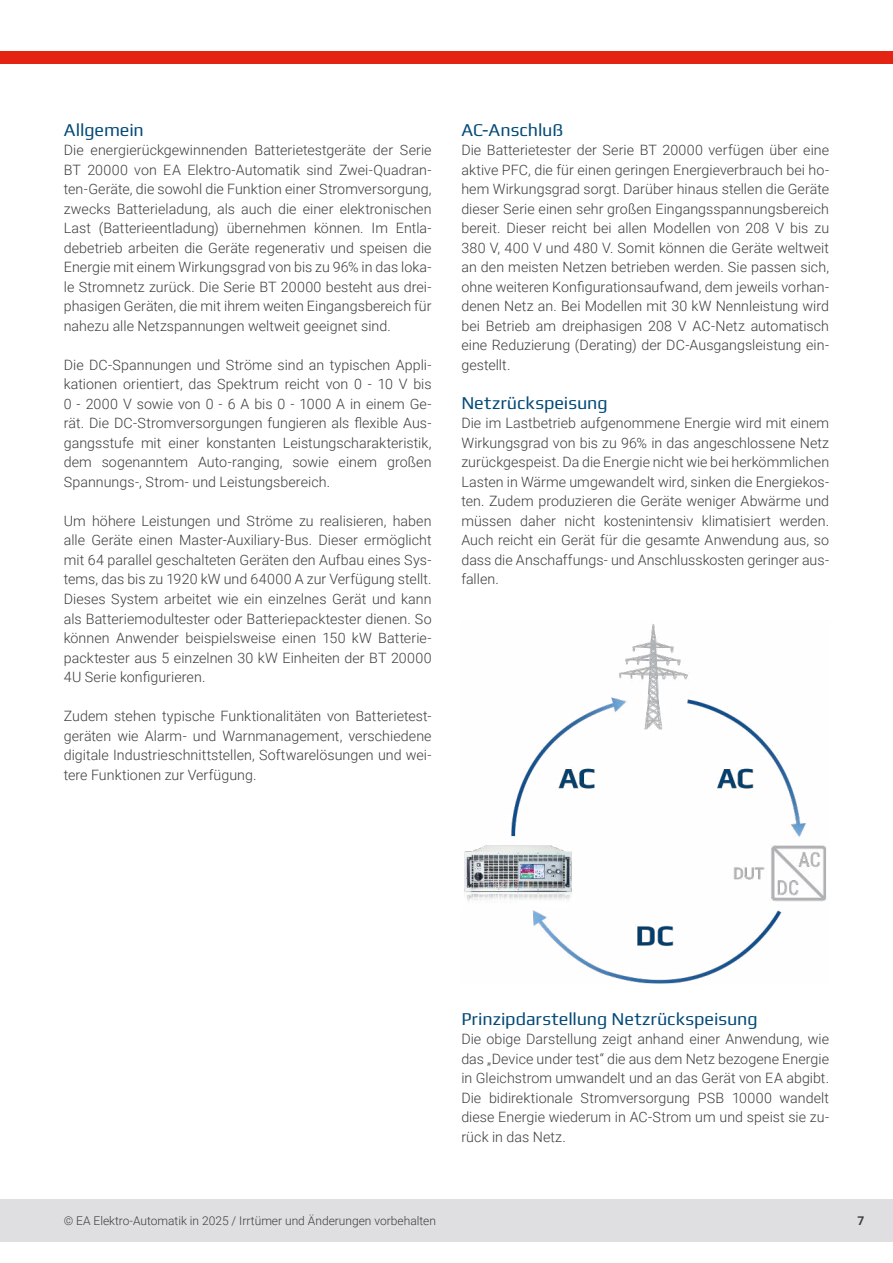
<style>
.page{position:relative;width:893px;height:1263px;background:#fff}
.page>*{position:absolute;margin:0;border:0;box-sizing:border-box;transform-origin:0 0}
.t1{font:18px "Play";color:#034a77}
.t2{font:300 14.25px/19.5px "Roboto";letter-spacing:.005em;color:#3d3d3c;text-align:justify}
.t3{font:300 12px "Roboto";color:#3d3d3c}
.t4{font:700 12px "Roboto";color:#3d3d3c}
</style>
<div class="page">
<div style="left:0;top:1199px;width:893px;height:43px;background:#dfdfe1"></div>
<div style="left:0;top:51px;width:893px;height:13px;background:#e42413"></div>
<img style="left:464px;top:624px;width:363px;height:360px">
<p class="t1" style="left:64px;top:117px;width:82px">Allgemein</p>
<p class="t2" style="left:64px;top:140px;width:369px">Die energierückgewinnenden Batterietestgeräte der Serie BT 20000 von EA Elektro-Automatik sind Zwei-Quadran&shy;ten-Geräte, die sowohl die Funktion einer Stromversorgung, zwecks Batterieladung, als auch die einer elektronischen Last (Batterieentladung) übernehmen können. Im Entla&shy;debetrieb arbeiten die Geräte regenerativ und speisen die Energie mit einem Wirkungsgrad von bis zu 96% in das loka&shy;le Stromnetz zurück. Die Serie BT 20000 besteht aus drei&shy;phasigen Geräten, die mit ihrem weiten Eingangsbereich für nahezu alle Netzspannungen weltweit geeignet sind.</p>
<p class="t2" style="left:64px;top:355px;width:369px">Die DC-Spannungen und Ströme sind an typischen Appli&shy;kationen orientiert, das Spektrum reicht von 0 - 10 V bis 0 - 2000 V sowie von 0 - 6 A bis 0 - 1000 A in einem Ge&shy;rät. Die DC-Stromversorgungen fungieren als flexible Aus&shy;gangsstufe mit einer konstanten Leistungscharakteristik, dem sogenanntem Auto-ranging, sowie einem großen Spannungs-, Strom- und Leistungsbereich.</p>
<p class="t2" style="left:64px;top:511px;width:369px">Um höhere Leistungen und Ströme zu realisieren, haben alle Geräte einen Master-Auxiliary-Bus. Dieser ermöglicht mit 64 parallel geschalteten Geräten den Aufbau eines Sys&shy;tems, das bis zu 1920 kW und 64000 A zur Verfügung stellt.<br>Dieses System arbeitet wie ein einzelnes Gerät und kann als Batteriemodultester oder Batteriepacktester dienen. So können Anwender beispielsweise einen 150 kW Batterie&shy;packtester aus 5 einzelnen 30 kW Einheiten der BT 20000<br>4U Serie konfigurieren.</p>
<p class="t2" style="left:64px;top:706px;width:369px">Zudem stehen typische Funktionalitäten von Batterietest&shy;geräten wie Alarm- und Warnmanagement, verschiedene digitale Industrieschnittstellen, Softwarelösungen und wei&shy;tere Funktionen zur Verfügung.</p>
<p class="t1" style="left:461px;top:117px;width:103px">AC-Anschluß</p>
<p class="t2" style="left:461px;top:140px;width:369px">Die Batterietester der Serie BT 20000 verfügen über eine aktive PFC, die für einen geringen Energieverbrauch bei ho&shy;hem Wirkungsgrad sorgt. Darüber hinaus stellen die Geräte dieser Serie einen sehr großen Eingangsspannungsbereich bereit. Dieser reicht bei allen Modellen von 208 V bis zu 380 V, 400 V und 480 V. Somit können die Geräte weltweit an den meisten Netzen betrieben werden. Sie passen sich, ohne weiteren Konfigurationsaufwand, dem jeweils vorhan&shy;denen Netz an. Bei Modellen mit 30 kW Nennleistung wird bei Betrieb am dreiphasigen 208 V AC-Netz automatisch eine Reduzierung (Derating) der DC-Ausgangsleistung ein&shy;gestellt.</p>
<p class="t1" style="left:461px;top:390px;width:148px">Netzrückspeisung</p>
<p class="t2" style="left:461px;top:413px;width:369px">Die im Lastbetrieb aufgenommene Energie wird mit einem Wirkungsgrad von bis zu 96% in das angeschlossene Netz zurückgespeist. Da die Energie nicht wie bei herkömmlichen Lasten in Wärme umgewandelt wird, sinken die Energiekos&shy;ten. Zudem produzieren die Geräte weniger Abwärme und müssen daher nicht kostenintensiv klimatisiert werden.<br>Auch reicht ein Gerät für die gesamte Anwendung aus, so dass die Anschaffungs- und Anschlusskosten geringer aus&shy;fallen.</p>
<p class="t1" style="left:461px;top:1006px;width:298px">Prinzipdarstellung Netzrückspeisung</p>
<p class="t2" style="left:461px;top:1029px;width:369px">Die obige Darstellung zeigt anhand einer Anwendung, wie das „Device under test“ die aus dem Netz bezogene Energie in Gleichstrom umwandelt und an das Gerät von EA abgibt.<br>Die bidirektionale Stromversorgung PSB 10000 wandelt diese Energie wiederum in AC-Strom um und speist sie zu&shy;rück in das Netz.</p>
<p class="t3" style="left:64px;top:1212px;width:374px">© EA Elektro-Automatik in 2025 / Irrtümer und Änderungen vorbehalten</p>
<p class="t4" style="left:858px;top:1212px;width:8px">7</p>
</div>
